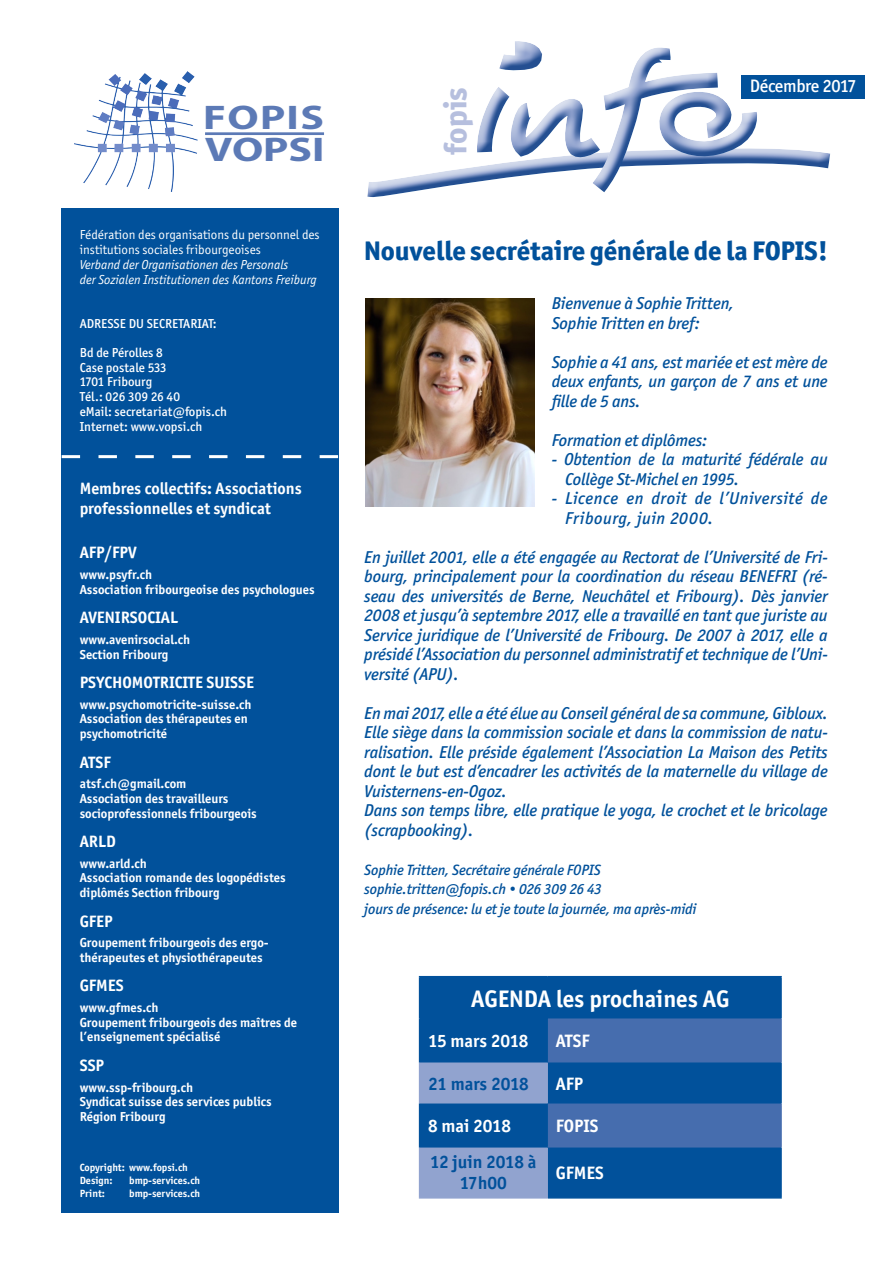
<style>
.page{position:relative;width:893px;height:1263px;background:#fff}
.page>*{position:absolute;margin:0;border:0;box-sizing:border-box;transform-origin:0 0}
.t1{font:700 34.2px/31.8px "Myriad Pro";letter-spacing:.015em;color:#5c7ab6;scale:1.27 1}
.t2{font:800 31.5px "Officina Sans ITC Std";color:#b6bfde}
.t3{font:800 27px "Officina Sans ITC Std";letter-spacing:-.005em;color:#01519b}
.t4{font:700 24px "Officina Sans ITC Std";color:#fff}
.t5{font:500 18.15px "Officina Sans ITC Std";letter-spacing:-.02em;color:#fff}
.t6{font:700 18px "Officina Sans ITC Std";color:#fff}
.t7{font:700 18px/21px "Officina Sans ITC Std";color:#01519b;text-align:center}
.t8{font:italic 500 17.25px/19.5px "Officina Sans ITC Std";letter-spacing:-.01em;color:#01519b}
.t9{font:italic 500 17.25px/19.5px "Officina Sans ITC Std";letter-spacing:.03em;color:#01519b}
.t10{font:700 16.5px/19.8px "Officina Sans ITC Std";color:#fff}
.t11{font:italic 500 15px/19.5px "Officina Sans ITC Std";letter-spacing:-.01em;color:#01519b}
.t12{font:700 13.05px/14.7px "Officina Sans ITC Std";color:#fff}
.t13{font:500 13.05px/14.7px "Officina Sans ITC Std";color:#fff}
.t14{font:italic 13.05px/14.7px "Officina Sans ITC Std";color:#fff}
.t15{font:13.05px/14.7px "Officina Sans ITC Std";color:#fff}
.t16{font:700 10.5px/12.6px "Officina Sans ITC Std";color:#fff}
</style>
<div class="page">
<div style="left:61px;top:208px;width:278px;height:1005px;background:#01519b"></div>
<div style="left:420px;top:977px;width:360px;height:41px;background:#01519b"></div>
<svg style="left:420px;top:1020px;width:360px;height:177px;background:#356aab"></svg>
<div style="left:420px;top:1104px;width:127px;height:43px;background:#01519b"></div>
<hr style="left:419px;top:976px;width:128px;height:1px;background:#01519b">
<hr style="left:419px;top:977px;width:1px;height:41px;background:#01519b">
<hr style="left:547px;top:976px;width:235px;height:1px;background:#01519b">
<hr style="left:780px;top:977px;width:2px;height:41px;background:#01519b">
<hr style="left:780px;top:1062px;width:2px;height:41px;background:#01519b">
<hr style="left:780px;top:1147px;width:2px;height:50px;background:#01519b">
<hr style="left:548px;top:1197px;width:234px;height:1px;background:#01519b">
<hr style="left:548px;top:1018px;width:234px;height:2px;background:#466dae">
<hr style="left:780px;top:1020px;width:2px;height:41px;background:#466dae">
<hr style="left:548px;top:1061px;width:234px;height:1px;background:#466dae">
<hr style="left:548px;top:1103px;width:234px;height:2px;background:#466dae">
<hr style="left:780px;top:1105px;width:2px;height:41px;background:#466dae">
<hr style="left:548px;top:1146px;width:234px;height:1px;background:#466dae">
<hr style="left:419px;top:1062px;width:1px;height:41px;background:#91a3cf">
<hr style="left:546px;top:1062px;width:2px;height:41px;background:#91a3cf">
<hr style="left:419px;top:1147px;width:1px;height:50px;background:#91a3cf">
<hr style="left:546px;top:1147px;width:2px;height:50px;background:#91a3cf">
<hr style="left:419px;top:1197px;width:129px;height:1px;background:#91a3cf">
<hr style="left:419px;top:1103px;width:129px;height:2px;background:#01519b">
<hr style="left:419px;top:1105px;width:1px;height:41px;background:#01519b">
<hr style="left:546px;top:1105px;width:2px;height:41px;background:#01519b">
<hr style="left:419px;top:1146px;width:129px;height:1px;background:#01519b">
<hr style="left:419px;top:1018px;width:129px;height:2px;background:#01519b">
<hr style="left:419px;top:1020px;width:1px;height:41px;background:#01519b">
<hr style="left:546px;top:1020px;width:2px;height:41px;background:#01519b">
<hr style="left:419px;top:1061px;width:129px;height:1px;background:#01519b">
<img style="left:365px;top:299px;width:170px;height:207px">
<img style="left:74px;top:71px;width:124px;height:121px">
<hr style="left:205px;top:132px;width:119px;height:3px;background:#5c7ab6">
<svg style="left:367px;top:75px;width:463px;height:122px"></svg>
<div style="left:470px;top:41px;width:297px;height:153px;background:#01519b;opacity:.75"></div>
<div style="left:742px;top:76px;width:123px;height:23px;background:#01519b"></div>
<svg style="left:62px;top:455px;width:276px;height:3px"></svg>
<h1 class="t1" style="left:203px;top:100px;width:97px">FOPIS<br>VOPSI</h1>
<p class="t15" style="left:80px;top:228px;width:241px">Fédération des organisations du personnel des institutions sociales fribourgeoises</p>
<p class="t14" style="left:80px;top:257px;width:238px">Verband der Organisationen des Personals<br>der Sozialen Institutionen des Kantons Freiburg</p>
<p class="t13" style="left:80px;top:316px;width:138px">ADRESSE DU SECRETARIAT:</p>
<p class="t13" style="left:80px;top:345px;width:149px">Bd de Pérolles 8<br>Case postale 533<br>1701 Fribourg<br>Tél.: 026 309 26 40<br>eMail: secretariat@fopis.ch<br>Internet: www.vopsi.ch</p>
<p class="t10" style="left:80px;top:479px;width:223px">Membres collectifs: Associations professionnelles et syndicat</p>
<p class="t10" style="left:80px;top:543px;width:58px">AFP/FPV</p>
<p class="t12" style="left:80px;top:567px;width:236px">www.psyfr.ch<br>Association fribourgeoise des psychologues</p>
<p class="t10" style="left:80px;top:607px;width:100px">AVENIRSOCIAL</p>
<p class="t12" style="left:80px;top:632px;width:112px">www.avenirsocial.ch<br>Section Fribourg</p>
<p class="t10" style="left:80px;top:672px;width:176px">PSYCHOMOTRICITE SUISSE</p>
<p class="t12" style="left:80px;top:697px;width:173px">www.psychomotricite-suisse.ch<br>Association des thérapeutes en psychomotricité</p>
<p class="t10" style="left:80px;top:752px;width:33px">ATSF</p>
<p class="t12" style="left:80px;top:776px;width:179px">atsf.ch@gmail.com<br>Association des travailleurs socioprofessionnels fribourgeois</p>
<p class="t10" style="left:80px;top:831px;width:38px">ARLD</p>
<p class="t12" style="left:80px;top:856px;width:207px">www.arld.ch<br>Association romande des logopédistes diplômés Section fribourg</p>
<p class="t10" style="left:80px;top:911px;width:35px">GFEP</p>
<p class="t12" style="left:80px;top:935px;width:191px">Groupement fribourgeois des ergo&shy;thérapeutes et physiothérapeutes</p>
<p class="t10" style="left:80px;top:976px;width:46px">GFMES</p>
<p class="t12" style="left:80px;top:1000px;width:219px">www.gfmes.ch<br>Groupement fribourgeois des maîtres de l’enseignement spécialisé</p>
<p class="t10" style="left:80px;top:1055px;width:26px">SSP</p>
<p class="t12" style="left:80px;top:1080px;width:194px">www.ssp-fribourg.ch<br>Syndicat suisse des services publics<br>Région Fribourg</p>
<p class="t16" style="left:80px;top:1161px;width:110px">Copyright: www.fopsi.ch<br>Design:</p>
<p class="t16" style="left:129px;top:1174px;width:72px">bmp-services.ch</p>
<p class="t16" style="left:80px;top:1186px;width:27px">Print:</p>
<p class="t16" style="left:129px;top:1186px;width:72px">bmp-services.ch</p>
<h2 class="t2" style="left:436px;top:155px;width:70px;rotate:-90deg">fopis</h2>
<p class="t5" style="left:750px;top:76px;width:108px">Décembre 2017</p>
<h3 class="t3" style="left:364px;top:234px;width:465px">Nouvelle secrétaire générale de la FOPIS!</h3>
<p class="t8" style="left:552px;top:293px;width:184px">Bienvenue à Sophie Tritten,<br>Sophie Tritten en bref:</p>
<p class="t8" style="left:552px;top:352px;width:278px;text-align:justify">Sophie a 41 ans, est mariée et est mère de deux enfants, un garçon de 7 ans et une fille de 5 ans.</p>
<p class="t8" style="left:552px;top:430px;width:157px">Formation et diplômes:</p>
<p class="t8" style="left:565px;top:449px;width:264px;text-indent:-14px">- Obtention de la maturité fédérale au<br>Collège St-Michel en 1995.</p>
<p class="t9" style="left:565px;top:488px;width:264px;text-indent:-14px">- Licence en droit de l’Université de<br>Fribourg, juin 2000.</p>
<p class="t8" style="left:364px;top:547px;width:465px;text-align:justify">En juillet 2001, elle a été engagée au Rectorat de l’Université de Fri&shy;bourg, principalement pour la coordination du réseau BENEFRI (ré&shy;seau des universités de Berne, Neuchâtel et Fribourg). Dès janvier 2008 et jusqu’à septembre 2017, elle a travaillé en tant que juriste au Service juridique de l’Université de Fribourg. De 2007 à 2017, elle a présidé l’Association du personnel administratif et technique de l’Uni&shy;versité (APU).</p>
<p class="t8" style="left:364px;top:703px;width:465px">En mai 2017, elle a été élue au Conseil général de sa commune, Gibloux.<br>Elle siège dans la commission sociale et dans la commission de natu&shy;ralisation. Elle préside également l’Association La Maison des Petits dont le but est d’encadrer les activités de la maternelle du village de Vuisternens-en-Ogoz.<br>Dans son temps libre, elle pratique le yoga, le crochet et le bricolage (scrapbooking).</p>
<p class="t11" style="left:364px;top:860px;width:334px">Sophie Tritten, Secrétaire générale FOPIS sophie.tritten@fopis.ch • 026 309 26 43<br>jours de présence: lu et je toute la journée, ma après-midi</p>
<h3 class="t4" style="left:471px;top:983px;width:259px">AGENDA les prochaines AG</h3>
<p class="t6" style="left:428px;top:1030px;width:102px">15 mars 2018</p>
<p class="t6" style="left:556px;top:1030px;width:35px">ATSF</p>
<p class="t7" style="left:428px;top:1073px;width:102px">21 mars 2018</p>
<p class="t6" style="left:556px;top:1072px;width:29px">AFP</p>
<p class="t6" style="left:428px;top:1115px;width:84px">8 mai 2018</p>
<p class="t6" style="left:556px;top:1115px;width:44px">FOPIS</p>
<p class="t7" style="left:430px;top:1151px;width:108px">12 juin 2018 à<br>17h00</p>
<p class="t6" style="left:556px;top:1161px;width:50px">GFMES</p>
</div>
